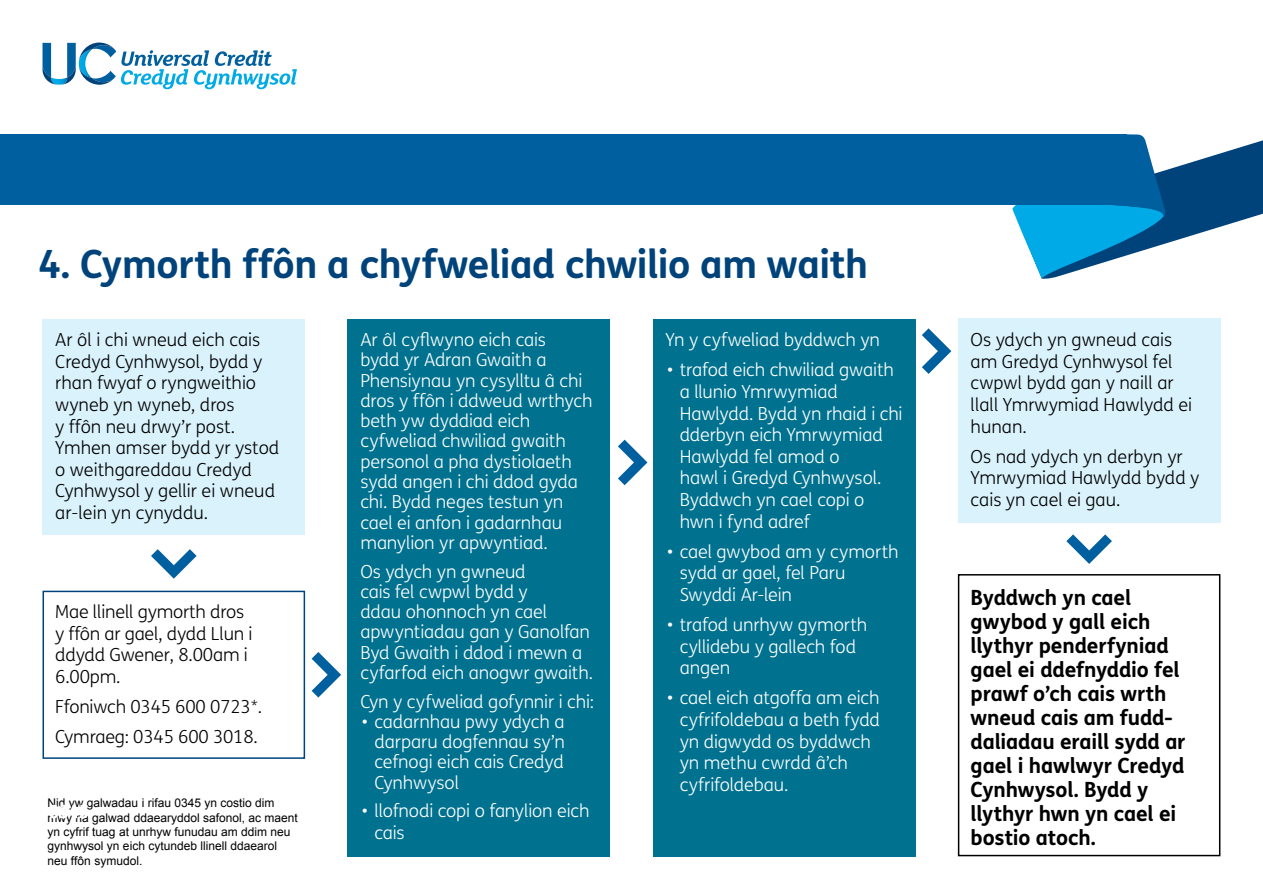
<style>
.page{position:relative;width:1263px;height:893px;background:#fff}
.page>*{position:absolute;margin:0;border:0;box-sizing:border-box;transform-origin:0 0}
.t1{font:700 39px "FS Me";letter-spacing:-.01em;color:#00437b}
.t2{font:700 21px/24px "FS Me";letter-spacing:-.01em;color:#000}
.t3{font:300 18px/20.2px "FS Me";letter-spacing:-.01em;color:#fff}
.t4{font:300 18px/21.6px "FS Me";color:#000}
.t5{font:12px/14.4px "Arial";color:#000}
</style>
<div class="page">
<div style="left:348px;top:319px;width:262px;height:537px;background:#00728f"></div>
<div style="left:653px;top:319px;width:262px;height:537px;background:#00728f"></div>
<div style="left:43px;top:319px;width:262px;height:215px;background:#d9f2fb"></div>
<div style="left:43px;top:591px;width:262px;height:168px;border:2px solid #00437b"></div>
<div style="left:0;top:134px;width:1127px;height:71px;background:#005f9e"></div>
<svg style="left:1012px;top:134px;width:251px;height:145px"></svg>
<div style="left:958px;top:319px;width:262px;height:204px;background:#d9f2fb"></div>
<svg style="left:312px;top:652px;width:29px;height:45px"></svg>
<svg style="left:618px;top:440px;width:29px;height:45px"></svg>
<svg style="left:922px;top:328px;width:29px;height:46px"></svg>
<svg style="left:151px;top:549px;width:46px;height:30px"></svg>
<svg style="left:1066px;top:534px;width:46px;height:30px"></svg>
<div style="left:958px;top:574px;width:262px;height:282px;border:2px solid #000"></div>
<svg style="left:43px;top:43px;width:254px;height:46px"></svg>
<p class="t1" style="left:38px;top:234px;width:831px">4. Cymorth ffôn a chyfweliad chwilio am waith</p>
<p class="t4" style="left:55px;top:329px;width:226px">Ar ôl i chi wneud eich cais<br>Credyd Cynhwysol, bydd y rhan fwyaf o ryngweithio wyneb yn wyneb, dros<br>y ffôn neu drwy’r post.<br>Ymhen amser bydd yr ystod o weithgareddau Credyd<br>Cynhwysol y gellir ei wneud ar-lein yn cynyddu.</p>
<p class="t4" style="left:55px;top:600px;width:199px">Mae llinell gymorth dros y ffôn ar gael, dydd Llun i ddydd Gwener, 8.00am i<br>6.00pm.</p>
<p class="t4" style="left:55px;top:695px;width:208px">Ffoniwch 0345 600 0723*.</p>
<p class="t4" style="left:55px;top:725px;width:204px">Cymraeg: 0345 600 3018.</p>
<p class="t5" style="left:48px;top:796px;width:252px">Nid yw galwadau i rifau 0345 yn costio dim mwy na galwad ddaearyddol safonol, ac maent yn cyfrif tuag at unrhyw funudau am ddim neu gynhwysol yn eich cytundeb llinell ddaearol neu ffôn symudol.</p>
<p class="t3" style="left:360px;top:329px;width:234px">Ar ôl cyflwyno eich cais<br>bydd yr Adran Gwaith a<br>Phensiynau yn cysylltu â chi dros y ffôn i ddweud wrthych beth yw dyddiad eich cyfweliad chwiliad gwaith personol a pha dystiolaeth sydd angen i chi ddod gyda chi. Bydd neges testun yn cael ei anfon i gadarnhau manylion yr apwyntiad.</p>
<p class="t3" style="left:360px;top:561px;width:234px">Os ydych yn gwneud<br>cais fel cwpwl bydd y<br>ddau ohonnoch yn cael apwyntiadau gan y Ganolfan<br>Byd Gwaith i ddod i mewn a cyfarfod eich anogwr gwaith.</p>
<p class="t3" style="left:360px;top:691px;width:235px">Cyn y cyfweliad gofynnir i chi:</p>
<p class="t3" style="left:375px;top:711px;width:192px;text-align:justify;text-indent:-13px">• cadarnhau pwy ydych a darparu dogfennau sy’n cefnogi eich cais Credyd Cynhwysol</p>
<p class="t3" style="left:375px;top:800px;width:216px;line-height:21.6px;text-indent:-13px">• llofnodi copi o fanylion eich cais</p>
<p class="t3" style="left:665px;top:329px;width:216px">Yn y cyfweliad byddwch yn</p>
<p class="t3" style="left:680px;top:359px;width:224px;line-height:21.6px;text-indent:-13px">• trafod eich chwiliad gwaith a llunio Ymrwymiad<br>Hawlydd. Bydd yn rhaid i chi dderbyn eich Ymrwymiad<br>Hawlydd fel amod o<br>hawl i Gredyd Cynhwysol.<br>Byddwch yn cael copi o hwn i fynd adref</p>
<p class="t3" style="left:680px;top:540px;width:220px;line-height:21.6px;text-indent:-13px">• cael gwybod am y cymorth sydd ar gael, fel Paru<br>Swyddi Ar-lein</p>
<p class="t3" style="left:680px;top:613px;width:189px;line-height:21.6px;text-indent:-13px">• trafod unrhyw gymorth cyllidebu y gallech fod angen</p>
<p class="t3" style="left:680px;top:687px;width:202px;line-height:21.6px;text-indent:-13px">• cael eich atgoffa am eich cyfrifoldebau a beth fydd yn digwydd os byddwch yn methu cwrdd â’ch cyfrifoldebau.</p>
<p class="t4" style="left:971px;top:329px;width:223px">Os ydych yn gwneud cais am Gredyd Cynhwysol fel cwpwl bydd gan y naill ar llall Ymrwymiad Hawlydd ei hunan.</p>
<p class="t4" style="left:971px;top:445px;width:230px">Os nad ydych yn derbyn yr<br>Ymrwymiad Hawlydd bydd y cais yn cael ei gau.</p>
<p class="t2" style="left:971px;top:584px;width:216px">Byddwch yn cael gwybod y gall eich llythyr penderfyniad gael ei ddefnyddio fel prawf o’ch cais wrth wneud cais am fudd&shy;daliadau eraill sydd ar gael i hawlwyr Credyd<br>Cynhwysol. Bydd y llythyr hwn yn cael ei bostio atoch.</p>
</div>
